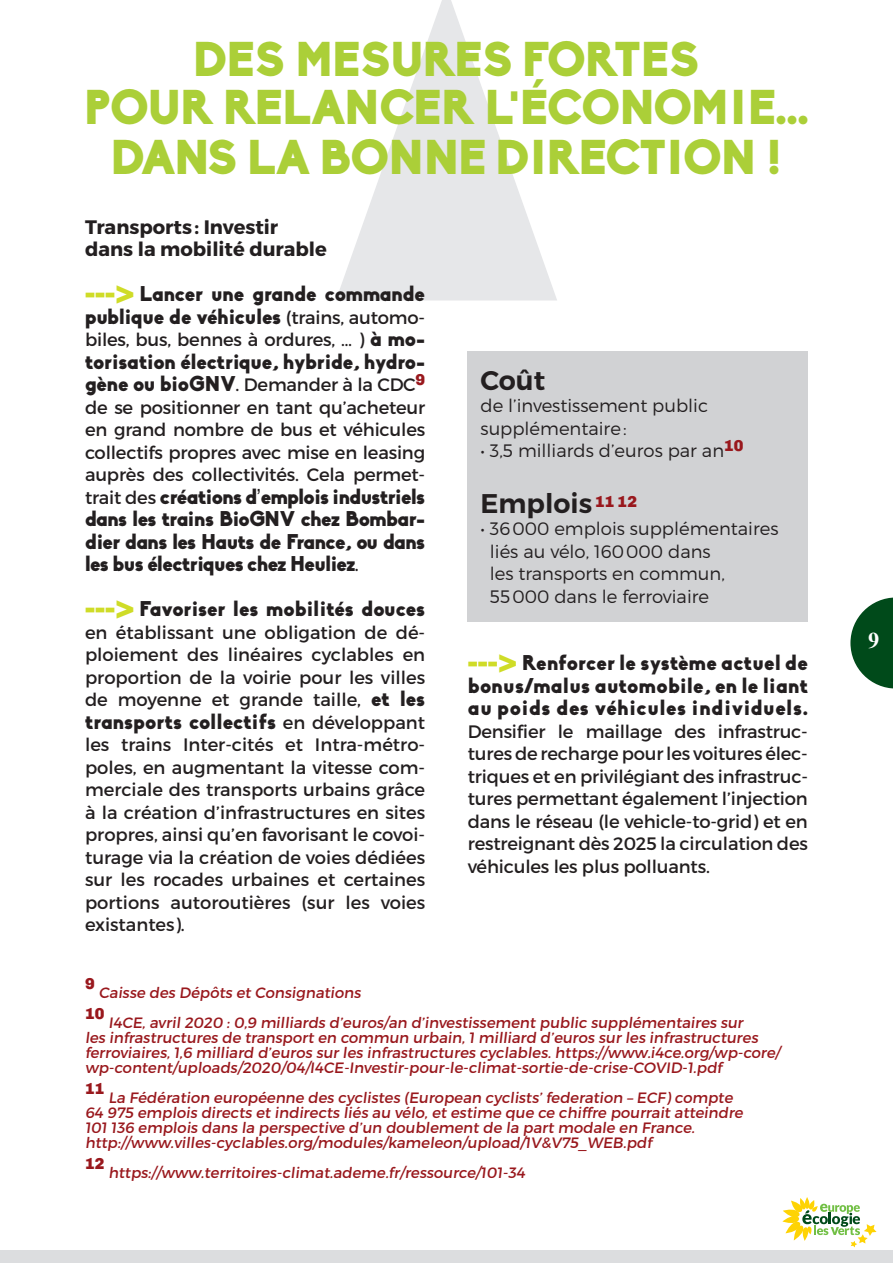
<style>
.page{position:relative;width:893px;height:1263px;background:#fff}
.page>*{position:absolute;margin:0;border:0;box-sizing:border-box;transform-origin:0 0}
.t1{font:900 48px/48.8px "Biko";letter-spacing:-.02em;color:#abcf38;text-align:center}
.t2{font:600 27px "Montserrat";color:#231f20}
.t3{font:700 22.5px "Times New Roman";color:#fff}
.t4{font:900 21px/22.5px "Biko";letter-spacing:-.01em;color:#231f20;text-align:justify}
.t5{font:700 19.5px/22.5px "Montserrat";color:#231f20}
.t6{font:18px/22.5px "Montserrat";letter-spacing:-.01em;color:#231f20;text-align:justify}
.t7{font:300 18px/22.5px "Montserrat";color:#231f20}
.t8{font:900 15.75px "Chivo";color:#99181d}
.t9{font:15px/15px "Montserrat";letter-spacing:-.005em;color:#99181d}
.s1{font-family:"Arial";font-size:30px;color:#cfdc27}
.s2{font-family:"Montserrat";font-weight:400;font-size:18px}
.s3{font-family:"Biko";font-weight:900;font-size:21px}
</style>
<div class="page">
<svg style="left:336px;top:0;width:221px;height:300px;fill:#e6e7e9"></svg>
<div style="left:0;top:1250px;width:893px;height:13px;background:#dcdddf"></div>
<svg style="left:782px;top:1197px;width:94px;height:50px"></svg>
<div style="left:468px;top:352px;width:340px;height:270px;background:#d1d2d4"></div>
<svg style="left:850px;top:597px;width:43px;height:91px"></svg>
<h1 class="t1" style="left:84px;top:35px;width:727px">Des mesures fortes<br>pour relancer l'économie... dans la bonne direction !</h1>
<p class="t5" style="left:85px;top:216px;width:243px">Transports: Investir dans la mobilité durable</p>
<p class="t4" style="left:85px;top:283px;width:342px"><span class="s1">---&gt;</span> Lancer une grande commande publique de véhicules <span class="s2">(trains, automo-</span></p>
<p class="t6" style="left:85px;top:328px;width:342px">biles, bus, bennes à ordures, … ) <span class="s3">à mo-</span></p>
<p class="t4" style="left:85px;top:350px;width:342px">torisation électrique, hybride, hydro-</p>
<p class="t6" style="left:85px;top:373px;width:342px"><span class="s3">gène ou bioGNV</span>. Demander à la CDC<sup>9 </sup>de se positionner en tant qu’acheteur en grand nombre de bus et véhicules collectifs propres avec mise en leasing auprès des collectivités. Cela permet-</p>
<p class="t4" style="left:85px;top:485px;width:342px"><span class="s2">trait des</span> créations d’emplois industriels dans les trains BioGNV chez Bombar&shy;dier dans les Hauts de France, ou dans les bus électriques chez Heuliez<span class="s2">.</span></p>
<p class="t4" style="left:85px;top:598px;width:342px"><span class="s1">---&gt;</span> Favoriser les mobilités douces</p>
<p class="t6" style="left:85px;top:621px;width:342px">en établissant une obligation de dé&shy;ploiement des linéaires cyclables en proportion de la voirie pour les villes de moyenne et grande taille, <span class="s3">et les</span></p>
<p class="t4" style="left:85px;top:710px;width:342px">transports collectifs <span class="s2">en développant</span></p>
<p class="t6" style="left:85px;top:733px;width:342px">les trains Inter-cités et Intra-métro&shy;poles, en augmentant la vitesse com&shy;merciale des transports urbains grâce à la création d’infrastructures en sites propres, ainsi qu’en favorisant le covoi&shy;turage via la création de voies dédiées sur les rocades urbaines et certaines portions autoroutières (sur les voies existantes).</p>
<h2 class="t2" style="left:480px;top:363px;width:66px">Coût</h2>
<p class="t7" style="left:480px;top:394px;width:229px">de l’investissement public supplémentaire:</p>
<p class="t7" style="left:480px;top:439px;width:264px">• 3,5 milliards d’euros par an<sup>10</sup></p>
<h2 class="t2" style="left:480px;top:486px;width:158px">Emplois <sup>11</sup> <sup>12</sup></h2>
<p class="t7" style="left:490px;top:517px;width:290px;text-indent:-9px">• 36000 emplois supplémentaires liés au vélo, 160000 dans<br>les transports en commun,<br>55000 dans le ferroviaire</p>
<p class="t4" style="left:468px;top:652px;width:342px"><span class="s1">---&gt;</span> Renforcer le système actuel de bonus/malus automobile, en le liant au poids des véhicules individuels.</p>
<p class="t6" style="left:468px;top:720px;width:342px">Densifier le maillage des infrastruc&shy;tures de recharge pour les voitures élec&shy;triques et en privilégiant des infrastruc&shy;tures permettant également l’injection dans le réseau (le vehicle-to-grid) et en restreignant dès 2025 la circulation des véhicules les plus polluants.</p>
<p class="t8" style="left:85px;top:974px;width:11px">9</p>
<p class="t9" style="left:99px;top:985px;width:266px">Caisse des Dépôts et Consignations</p>
<p class="t8" style="left:85px;top:1004px;width:21px">10</p>
<p class="t9" style="left:85px;top:1015px;width:697px;text-indent:23px">I4CE, avril 2020 : 0,9 milliards d’euros/an d’investissement public supplémentaires sur<br>les infrastructures de transport en commun urbain, 1 milliard d’euros sur les infrastructures ferroviaires, 1,6 milliard d’euros sur les infrastructures cyclables. https://www.i4ce.org/wp-core/ wp-content/uploads/2020/04/I4CE-Investir-pour-le-climat-sortie-de-crise-COVID-1.pdf</p>
<p class="t8" style="left:85px;top:1079px;width:21px">11</p>
<p class="t9" style="left:85px;top:1090px;width:662px;text-indent:23px">La Fédération européenne des cyclistes (European cyclists’ federation – ECF) compte 64 975 emplois directs et indirects liés au vélo, et estime que ce chiffre pourrait atteindre 101 136 emplois dans la perspective d’un doublement de la part modale en France. http://www.villes-cyclables.org/modules/kameleon/upload/1V&amp;V75_WEB.pdf</p>
<p class="t8" style="left:85px;top:1154px;width:21px">12</p>
<p class="t9" style="left:108px;top:1165px;width:420px">https://www.territoires-climat.ademe.fr/ressource/101-34</p>
<p class="t3" style="left:868px;top:625px;width:13px">9</p>
</div>
